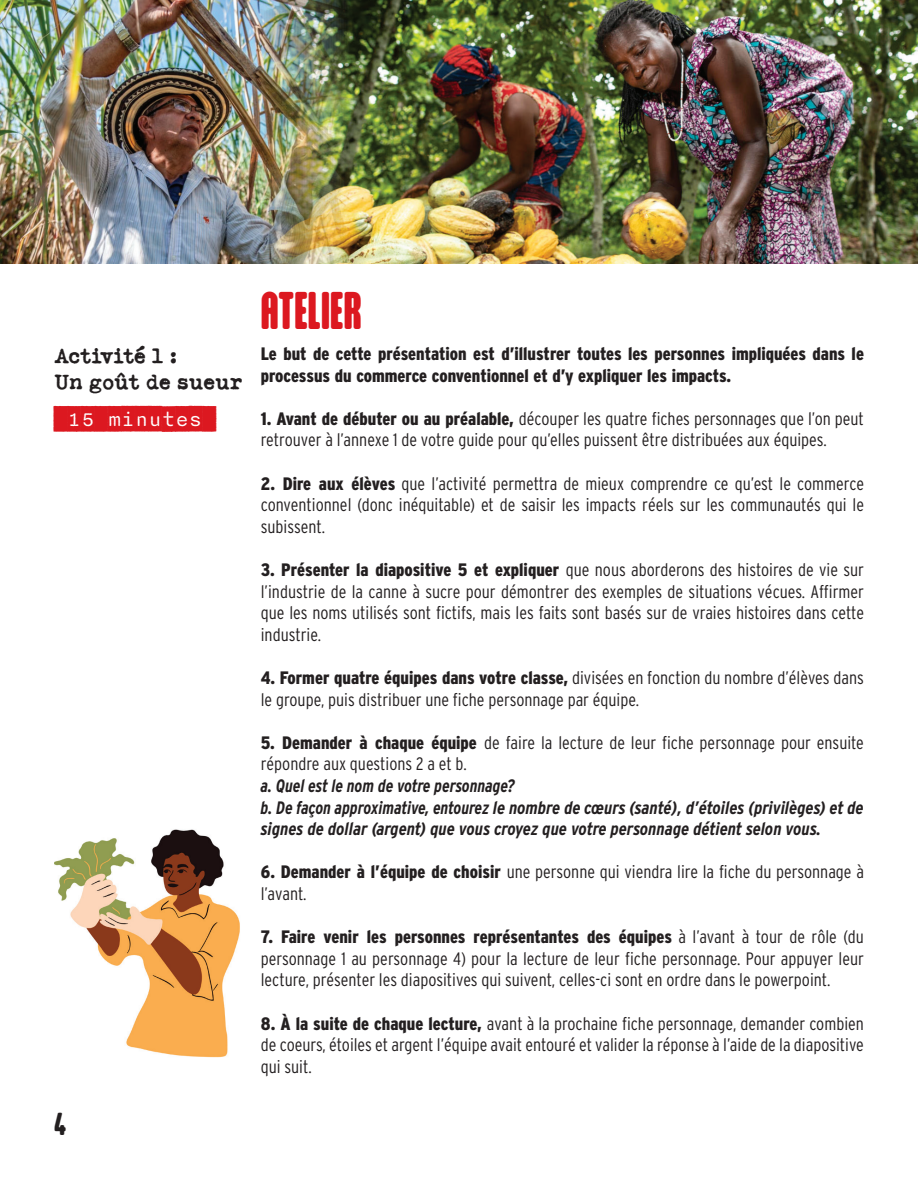
<style>
.page{position:relative;width:918px;height:1188px;background:#fff}
.page>*{position:absolute;margin:0;border:0;box-sizing:border-box;transform-origin:0 0}
.t1{font:900 45px "Aptly";color:#dc1820}
.t2{font:900 27px "Aptly";color:#231f20}
.t3{font:22.5px "Nitti Typewriter Cameo";color:#dc1820}
.t4{font:700 21px/25.2px "Typeka";color:#231f20}
.t5{font:300 18px/21.6px "Interstate Condensed";color:#231f20}
.t6{font:italic 700 18px/21.6px "Interstate Condensed";color:#231f20;scale:.94 1}
.t7{font:900 18px/21.6px "Interstate Condensed";color:#231f20}
.s1{font-weight:900}
</style>
<div class="page">
<img style="left:54px;top:829px;width:186px;height:229px">
<img style="left:0;top:0;width:261px;height:264px">
<img style="left:261px;top:0;width:657px;height:264px">
<p class="t4" style="left:54px;top:343px;width:190px">Activité 1 :<br>Un goût de sueur</p>
<p class="t3" style="left:68px;top:404px;width:136px">15 MINUTES</p>
<h2 class="t2" style="left:54px;top:1107px;width:14px">4</h2>
<h1 class="t1" style="left:261px;top:282px;width:102px">ATELIER</h1>
<p class="t7" style="left:261px;top:343px;width:605px">Le but de cette présentation est d’illustrer toutes les personnes impliquées dans le processus du commerce conventionnel et d’y expliquer les impacts.</p>
<p class="t5" style="left:261px;top:408px;width:605px"><span class="s1">1. Avant de débuter ou au préalable,</span> découper les quatre fiches personnages que l’on peut retrouver à l’annexe 1 de votre guide pour qu’elles puissent être distribuées aux équipes.</p>
<p class="t5" style="left:261px;top:472px;width:605px;text-align:justify"><span class="s1">2. Dire aux élèves</span> que l’activité permettra de mieux comprendre ce qu’est le commerce conventionnel (donc inéquitable) et de saisir les impacts réels sur les communautés qui le subissent.</p>
<p class="t5" style="left:261px;top:559px;width:605px;text-align:justify"><span class="s1">3. Présenter la diapositive 5 et expliquer</span> que nous aborderons des histoires de vie sur l’industrie de la canne à sucre pour démontrer des exemples de situations vécues. Affirmer que les noms utilisés sont fictifs, mais les faits sont basés sur de vraies histoires dans cette industrie.</p>
<p class="t5" style="left:261px;top:667px;width:605px"><span class="s1">4. Former quatre équipes dans votre classe,</span> divisées en fonction du nombre d’élèves dans le groupe, puis distribuer une fiche personnage par équipe.</p>
<p class="t5" style="left:261px;top:732px;width:605px"><span class="s1">5. Demander à chaque équipe</span> de faire la lecture de leur fiche personnage pour ensuite répondre aux questions 2 a et b.</p>
<p class="t6" style="left:261px;top:775px;width:643px">a. Quel est le nom de votre personnage?<br>b. De façon approximative, entourez le nombre de cœurs (santé), d’étoiles (privilèges) et de signes de dollar (argent) que vous croyez que votre personnage détient selon vous.</p>
<p class="t5" style="left:261px;top:861px;width:605px"><span class="s1">6. Demander à l’équipe de choisir</span> une personne qui viendra lire la fiche du personnage à l’avant.</p>
<p class="t5" style="left:261px;top:926px;width:605px;text-align:justify"><span class="s1">7. Faire venir les personnes représentantes des équipes</span> à l’avant à tour de rôle (du personnage 1 au personnage 4) pour la lecture de leur fiche personnage. Pour appuyer leur lecture, présenter les diapositives qui suivent, celles-ci sont en ordre dans le powerpoint.</p>
<p class="t5" style="left:261px;top:1012px;width:605px;text-align:justify"><span class="s1">8. À la suite de chaque lecture,</span> avant à la prochaine fiche personnage, demander combien de coeurs, étoiles et argent l’équipe avait entouré et valider la réponse à l’aide de la diapositive qui suit.</p>
</div>
